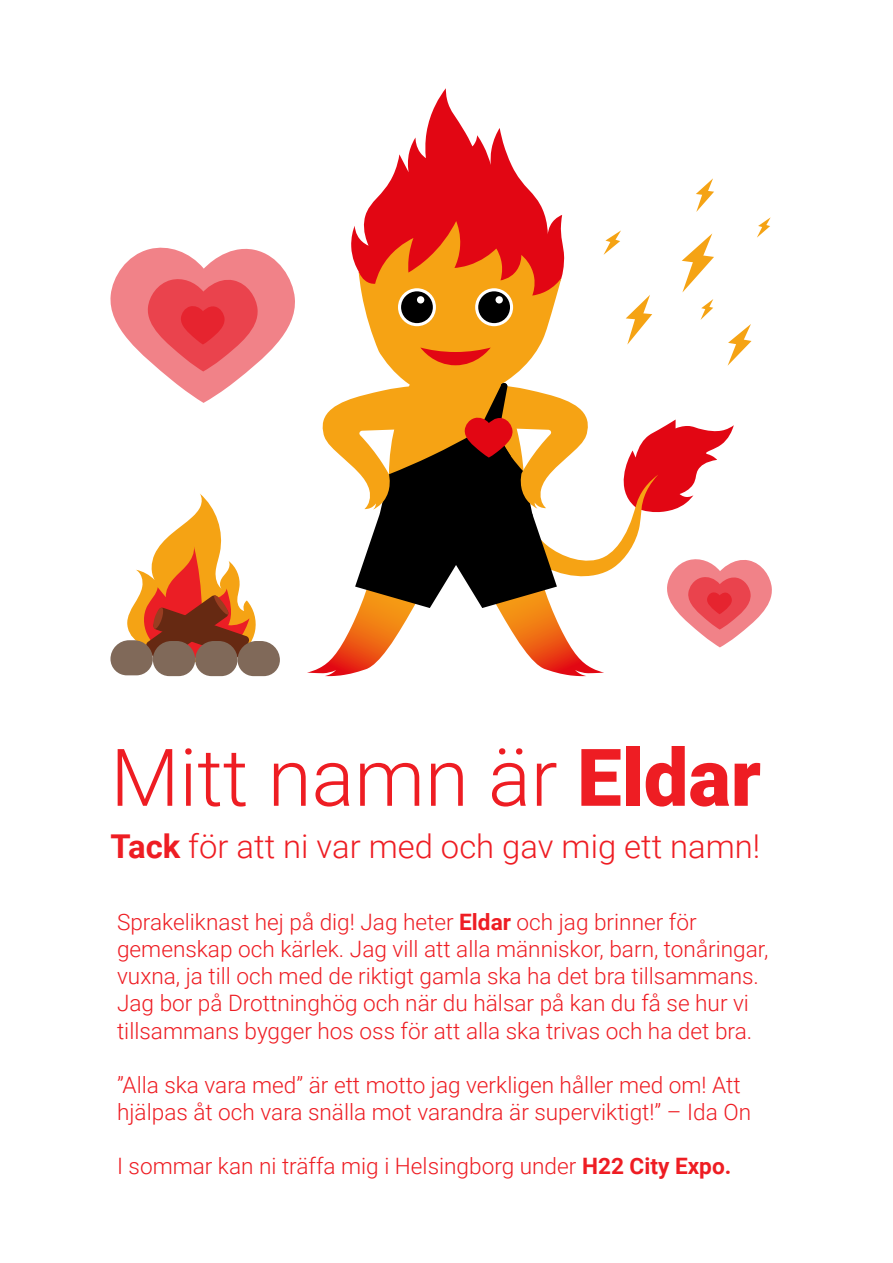
<style>
.page{position:relative;width:893px;height:1263px;background:#fff}
.page>*{position:absolute;margin:0;border:0;box-sizing:border-box;transform-origin:0 0}
.t1{font:300 79.65px "Roboto";color:#ee1d23}
.t2{font:300 32.85px "Roboto";color:#ee1d23}
.t3{font:300 22.65px/27.2px "Roboto";color:#ee1d23}
.s1{font-weight:900}
.s2{font-weight:700}
</style>
<div class="page">
<svg style="left:392px;top:88px;width:127px;height:90px"></svg>
<svg style="left:110px;top:494px;width:170px;height:182px"></svg>
<svg style="left:110px;top:247px;width:185px;height:156px"></svg>
<svg style="left:307px;top:178px;width:465px;height:498px"></svg>
<p class="t1" style="left:110px;top:722px;width:652px">Mitt namn är <span class="s1">Eldar</span></p>
<p class="t2" style="left:110px;top:823px;width:651px"><span class="s2">Tack</span> för att ni var med och gav mig ett namn!</p>
<p class="t3" style="left:117px;top:907px;width:653px">Sprakeliknast hej på dig! Jag heter <span class="s2">Eldar</span> och jag brinner för gemenskap och kärlek. Jag vill att alla människor, barn, tonåringar, vuxna, ja till och med de riktigt gamla ska ha det bra tillsammans.<br>Jag bor på Drottninghög och när du hälsar på kan du få se hur vi tillsammans bygger hos oss för att alla ska trivas och ha det bra.</p>
<p class="t3" style="left:117px;top:1070px;width:635px">”Alla ska vara med” är ett motto jag verkligen håller med om! Att hjälpas åt och vara snälla mot varandra är superviktigt!” – Ida On</p>
<p class="t3" style="left:117px;top:1152px;width:616px">I sommar kan ni träffa mig i Helsingborg under <span class="s2">H22 City Expo.</span></p>
</div>
